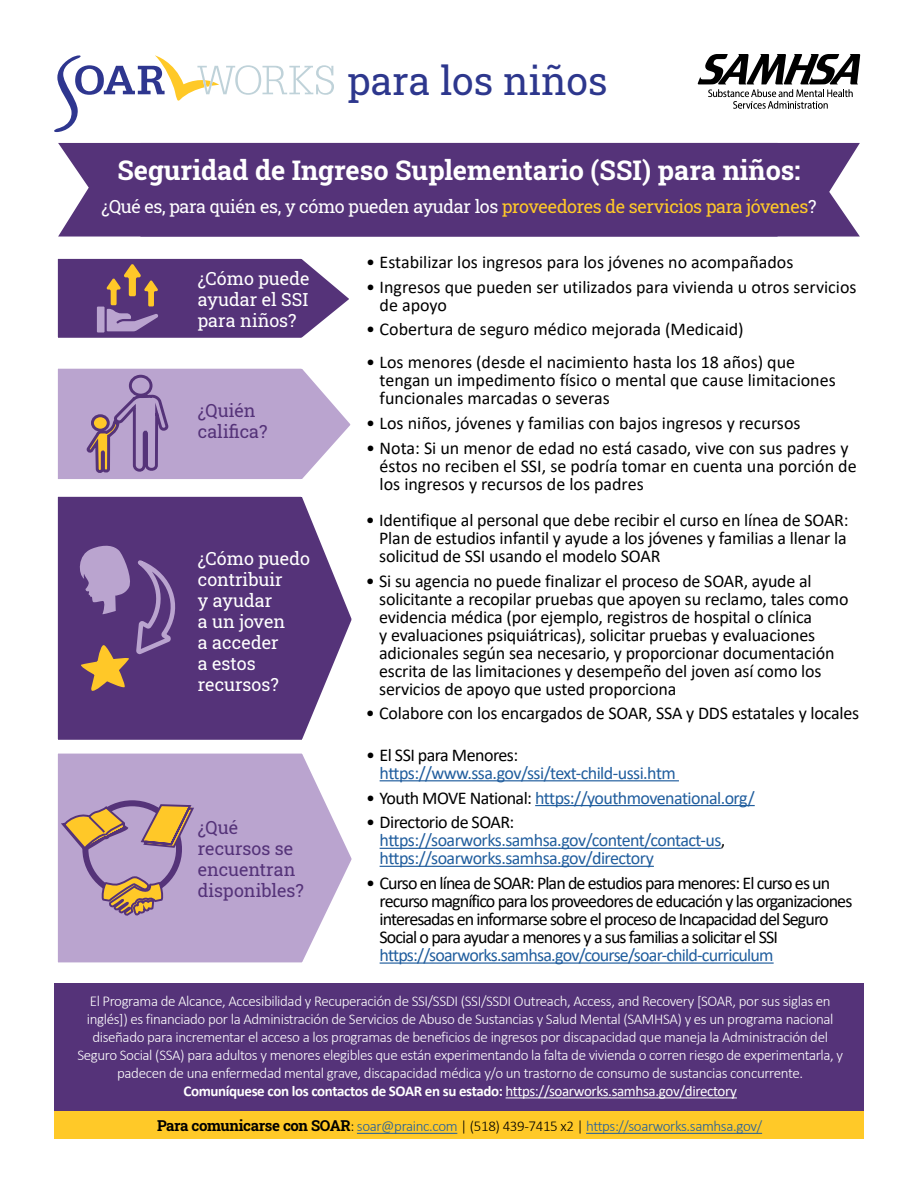
<style>
.page{position:relative;width:918px;height:1188px;background:#fff}
.page>*{position:absolute;margin:0;border:0;box-sizing:border-box;transform-origin:0 0}
.t1{font:39.15px "Roboto Slab";color:#2d378d}
.t2{font:700 27px "Roboto Slab";color:#fff}
.t3{font:18px/18px "Calibri";letter-spacing:-.01em;color:#000}
.t4{font:18px/18px "Calibri";letter-spacing:-.05em;color:#000}
.t5{font:18px/18px "Calibri";letter-spacing:-.03em;color:#215e9e}
.t6{font:18px/21px "Roboto Slab";letter-spacing:-.01em;color:#fff;text-align:justify}
.t7{font:18px/21px "Roboto Slab";color:#553379}
.t8{font:300 15px/18px "Calibri";letter-spacing:-.025em;color:#fff;text-align:center}
.Contact_bar{font:300 15px "Calibri";letter-spacing:-.025em;color:#215e9e}
.t9{font:700 15px "Calibri";letter-spacing:-.025em;color:#fff}
.s1{color:#ffc928}
.s2{color:#000}
.s3{color:#215e9e}
.s4{font-weight:400}
.s5{font-family:"Roboto Slab";font-weight:700;color:#000}
</style>
<div class="page">
<svg style="left:778px;top:143px;width:82px;height:94px;fill:#553379"></svg>
<div style="left:58px;top:143px;width:720px;height:94px;background:#553379"></div>
<img style="left:54px;top:55px;width:27px;height:77px">
<img style="left:155px;top:55px;width:42px;height:46px">
<img style="left:75px;top:65px;width:90px;height:30px">
<svg style="left:197px;top:65px;width:137px;height:30px"></svg>
<div style="left:54px;top:983px;width:810px;height:128px;background:#553379"></div>
<div style="left:54px;top:1111px;width:810px;height:27px;background:#ffc928"></div>
<hr style="left:357px;top:1133px;width:100px;height:1px;background:#215e9e">
<hr style="left:586px;top:1133px;width:176px;height:1px;background:#215e9e">
<hr style="left:506px;top:1097px;width:231px;height:1px;background:#fff">
<svg style="left:698px;top:54px;width:162px;height:55px"></svg>
<svg style="left:57px;top:258px;width:292px;height:80px;background:#6d4e86"></svg>
<hr style="left:380px;top:780px;width:299px;height:1px;background:#215e9e">
<hr style="left:535px;top:805px;width:220px;height:1px;background:#215e9e">
<hr style="left:380px;top:848px;width:341px;height:1px;background:#215e9e">
<hr style="left:380px;top:866px;width:274px;height:1px;background:#215e9e">
<hr style="left:380px;top:962px;width:394px;height:2px;background:#215e9e">
<svg style="left:57px;top:753px;width:295px;height:210px;background:#c1add3"></svg>
<div style="left:82px;top:800px;width:100px;height:98px;border:6px solid #553379;border-radius:50%"></div>
<svg style="left:61px;top:803px;width:134px;height:53px;background:#ba988e"></svg>
<svg style="left:101px;top:874px;width:63px;height:42px;background:#b59079"></svg>
<svg style="left:57px;top:496px;width:295px;height:244px;background:#694b89"></svg>
<svg style="left:76px;top:543px;width:111px;height:161px;background:#715084"></svg>
<svg style="left:57px;top:368px;width:294px;height:111px;background:#bba6cc"></svg>
<p class="t1" style="left:348px;top:54px;width:261px">para los niños</p>
<p class="t2" style="left:117px;top:152px;width:685px">Seguridad de Ingreso Suplementario (SSI) para niños:</p>
<p class="t6" style="left:102px;top:196px;width:716px">¿Qué es, para quién es, y cómo pueden ayudar los <span class="s1">proveedores de servicios para jóvenes</span>?</p>
<p class="t6" style="left:198px;top:268px;width:113px">¿Cómo puede ayudar el SSI para niños?</p>
<p class="t7" style="left:198px;top:399px;width:71px">¿Quién califica?</p>
<p class="t6" style="left:198px;top:547px;width:114px;text-align:left">¿Cómo puedo contribuir<br>y ayudar<br>a un joven<br>a acceder<br>a estos recursos?</p>
<p class="t7" style="left:198px;top:816px;width:107px">¿Qué recursos se encuentran disponibles?</p>
<p class="t3" style="left:366px;top:252px;width:429px">• Estabilizar los ingresos para los jóvenes no acompañados</p>
<p class="t3" style="left:380px;top:277px;width:478px;text-indent:-14px">• Ingresos que pueden ser utilizados para vivienda u otros servicios de apoyo</p>
<p class="t3" style="left:366px;top:320px;width:379px">• Cobertura de seguro médico mejorada (Medicaid)</p>
<p class="t3" style="left:380px;top:353px;width:458px;text-indent:-14px">• Los menores (desde el nacimiento hasta los 18 años) que tengan un impedimento físico o mental que cause limitaciones funcionales marcadas o severas</p>
<p class="t3" style="left:366px;top:413px;width:436px">• Los niños, jóvenes y familias con bajos ingresos y recursos</p>
<p class="t3" style="left:380px;top:438px;width:479px;text-indent:-14px">• Nota: Si un menor de edad no está casado, vive con sus padres y éstos no reciben el SSI, se podría tomar en cuenta una porción de los ingresos y recursos de los padres</p>
<p class="t3" style="left:379px;top:511px;width:471px;text-align:justify;text-indent:-14px">• Identifique al personal que debe recibir el curso en línea de SOAR:<br>Plan de estudios infantil y ayude a los jóvenes y familias a llenar la solicitud de SSI usando el modelo SOAR</p>
<p class="t3" style="left:379px;top:571px;width:471px;text-indent:-14px">• Si su agencia no puede finalizar el proceso de SOAR, ayude al solicitante a recopilar pruebas que apoyen su reclamo, tales como evidencia médica (por ejemplo, registros de hospital o clínica<br>y evaluaciones psiquiátricas), solicitar pruebas y evaluaciones adicionales según sea necesario, y proporcionar documentación escrita de las limitaciones y desempeño del joven así como los servicios de apoyo que usted proporciona</p>
<p class="t3" style="left:366px;top:704px;width:495px">• Colabore con los encargados de SOAR, SSA y DDS estatales y locales</p>
<p class="t5" style="left:380px;top:745px;width:298px;text-indent:-14px"><span class="s2">• El SSI para Menores: </span>https://www.ssa.gov/ssi/text-child-ussi.htm</p>
<p class="t5" style="left:366px;top:788px;width:390px"><span class="s2">• Youth MOVE National:</span> https://youthmovenational.org/</p>
<p class="t5" style="left:380px;top:813px;width:347px;text-indent:-14px"><span class="s2">• Directorio de SOAR: </span>https://soarworks.samhsa.gov/content/contact-us<span class="s2">, </span>https://soarworks.samhsa.gov/directory</p>
<p class="t4" style="left:380px;top:874px;width:474px;text-indent:-14px">• Curso en línea de SOAR: Plan de estudios para menores: El curso es un recurso magnífico para los proveedores de educación y las organizaciones interesadas en informarse sobre el proceso de Incapacidad del Seguro Social o para ayudar a menores y a sus familias a solicitar el SSI <span class="s3">https://soarworks.samhsa.gov/course/soar-child-curriculum</span></p>
<p class="t8" style="left:77px;top:992px;width:767px">El Programa de Alcance, Accesibilidad y Recuperación de SSI/SSDI (SSI/SSDI Outreach, Access, and Recovery [SOAR, por sus siglas en inglés]) es financiado por la Administración de Servicios de Abuso de Sustancias y Salud Mental (SAMHSA) y es un programa nacional diseñado para incrementar el acceso a los programas de beneficios de ingresos por discapacidad que maneja la Administración del Seguro Social (SSA) para adultos y menores elegibles que están experimentando la falta de vivienda o corren riesgo de experimentarla, y padecen de una enfermedad mental grave, discapacidad médica y/o un trastorno de consumo de sustancias concurrente.</p>
<p class="t9" style="left:183px;top:1081px;width:555px">Comuníquese con los contactos de SOAR en su estado: <span class="s4">https://soarworks.samhsa.gov/directory</span></p>
<p class="Contact_bar" style="left:157px;top:1117px;width:607px"><span class="s5">Para comunicarse con SOAR</span><span class="s2">:</span> soar@prainc.com <span class="s2">| (518) 439-7415 x2 |</span> https://soarworks.samhsa.gov/</p>
</div>
